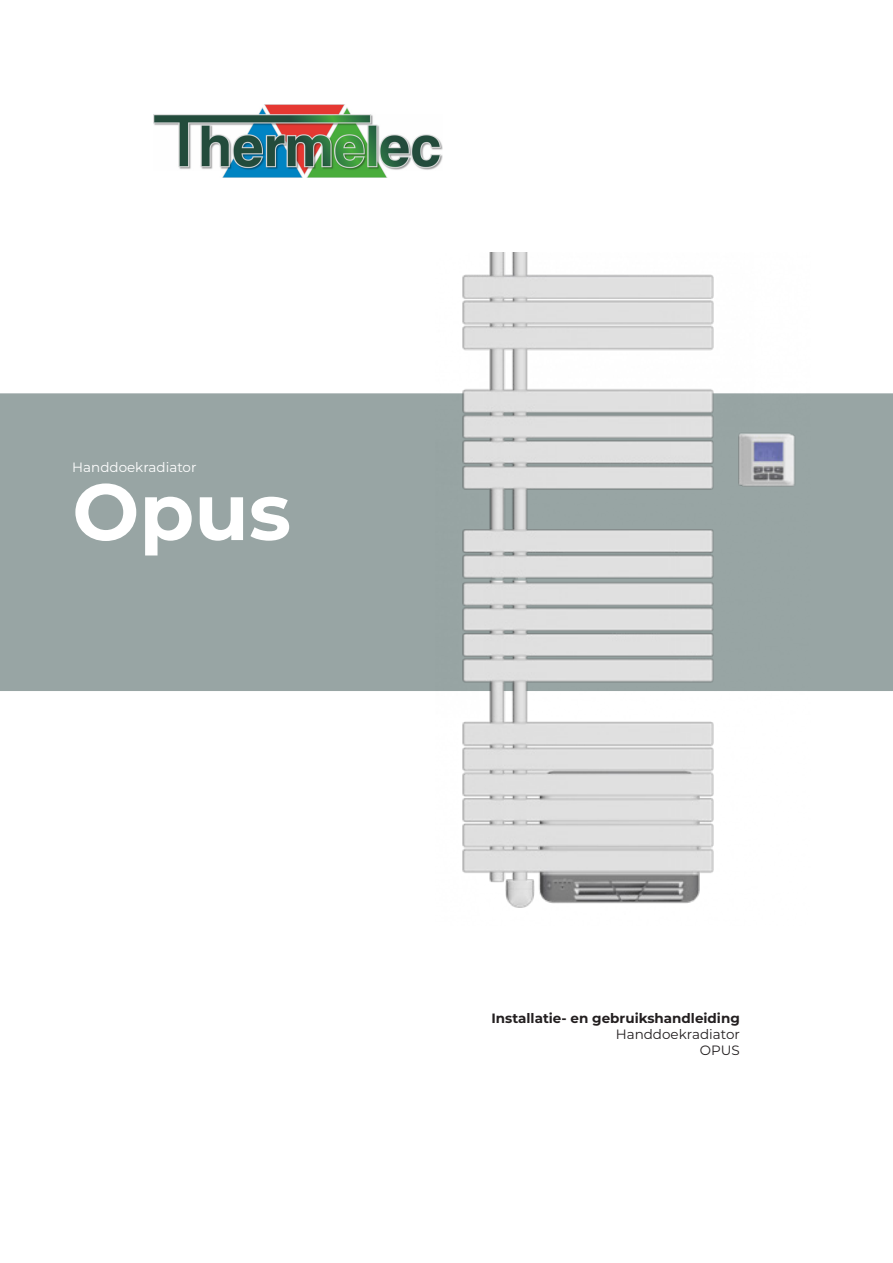
<style>
.page{position:relative;width:893px;height:1263px;background:#fff}
.page>*{position:absolute;margin:0;border:0;box-sizing:border-box;transform-origin:0 0}
.t1{font:700 79.5px "Montserrat";color:#fff}
.t2{font:700 13.5px "Montserrat";color:#231f20}
.t3{font:13.5px "Montserrat";color:#231f20}
.t4{font:13.5px "Montserrat";color:#fff}
</style>
<div class="page">
<div style="left:1px;top:394px;width:891px;height:296px;background:#98a5a4"></div>
<img style="left:153px;top:104px;width:289px;height:74px">
<img style="left:436px;top:253px;width:375px;height:655px">
<p class="t4" style="left:72px;top:458px;width:126px">Handdoekradiator</p>
<p class="t1" style="left:72px;top:454px;width:220px">Opus</p>
<p class="t2" style="left:491px;top:1008px;width:250px">Installatie- en gebruikshandleiding</p>
<p class="t3" style="left:616px;top:1025px;width:126px">Handdoekradiator</p>
<p class="t3" style="left:700px;top:1041px;width:41px">OPUS</p>
</div>
